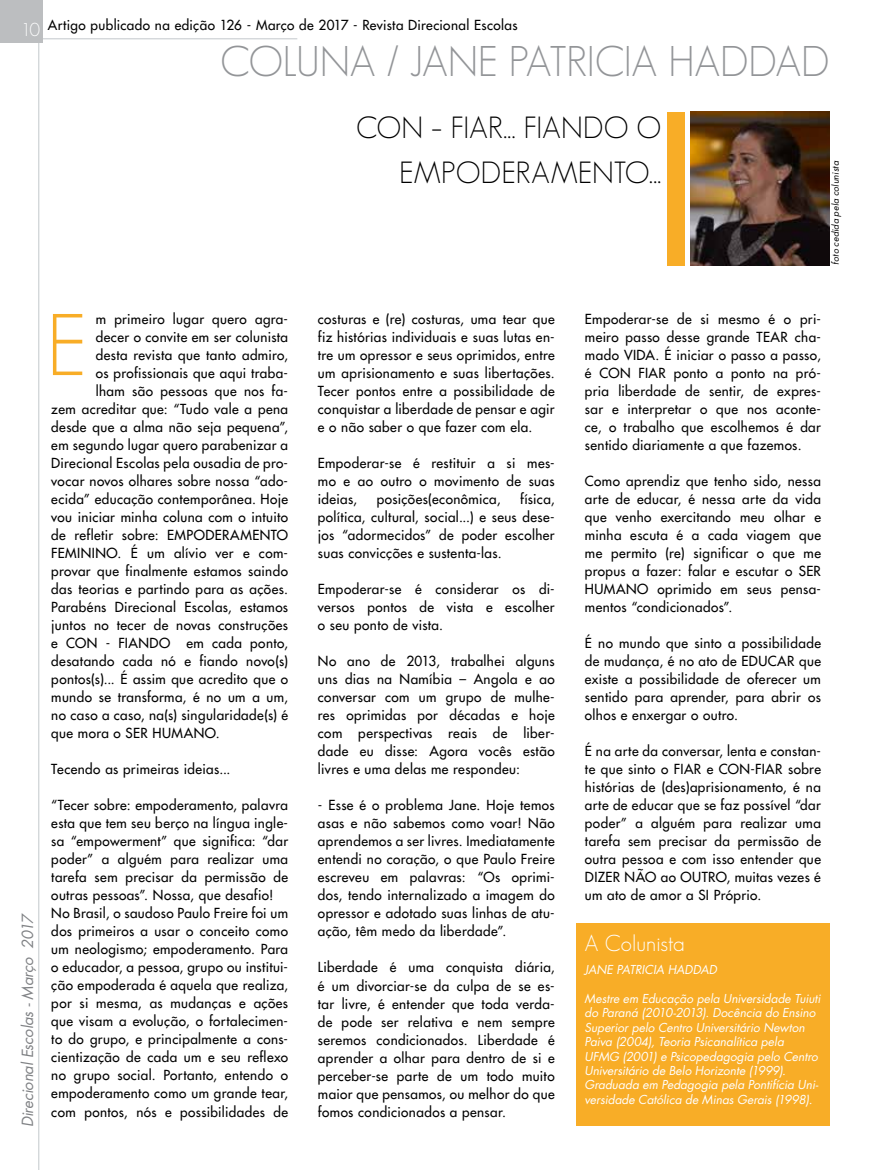
<style>
.page{position:relative;width:872px;height:1170px;background:#fff}
.page>*{position:absolute;margin:0;border:0;box-sizing:border-box;transform-origin:0 0}
.t1{font:300 85.5px "Geosans";color:#f8ad27}
.t2{font:300 42px "Geosans";letter-spacing:-.01em;color:#939598}
.t3{font:300 30px/45px "Geosans";color:#000;text-align:right}
.t4{font:300 22.5px "Geosans";color:#fff}
.t5{font:300 18px "Geosans";color:#fff}
.t6{font:italic 15px "Futura LT";letter-spacing:-.01em;color:#808285}
.t7{font:13.5px/18px "Futura LT";letter-spacing:.03em;color:#000;text-align:justify}
.t8{font:italic 12px/14.4px "Futura LT";letter-spacing:-.005em;color:#fff}
.t9{font:italic 9px "Futura LT";letter-spacing:.015em;color:#000}
</style>
<div class="page">
<hr style="left:40px;top:38px;width:257px;height:1px;background:#c9ced1">
<hr style="left:38px;top:0;width:1px;height:1169px;background:#c9ced1">
<div style="left:0;top:0;width:43px;height:43px;background:#bcbec0"></div>
<div style="left:576px;top:923px;width:254px;height:202px;background:#f8ad27"></div>
<div style="left:667px;top:112px;width:17px;height:153px;background:#f8ad27"></div>
<img style="left:690px;top:111px;width:139px;height:154px">
<h3 class="t5" style="left:21px;top:20px;width:21px">10</h3>
<p class="t7" style="left:48px;top:16px;width:471px">Artigo publicado na edição 126 - Março de 2017 - Revista Direcional Escolas</p>
<h2 class="t2" style="left:220px;top:38px;width:227px">COLUNA / JANE</h2>
<h2 class="t2" style="left:509px;top:38px;width:323px">PATRICIA HADDAD</h2>
<h3 class="t3" style="left:356px;top:105px;width:307px">CON – FIAR... FIANDO O<br>EMPODERAMENTO...</h3>
<p class="t9" style="left:830px;top:264px;width:105px;rotate:-90deg">foto cedida pela colunista</p>
<p class="t6" style="left:18px;top:1127px;width:215px;rotate:-90deg">Direcional Escolas - Março 2017</p>
<p class="t7" style="left:96px;top:310px;width:194px">m primeiro lugar quero agra-</p>
<p class="t7" style="left:96px;top:328px;width:194px">decer o convite em ser colunista</p>
<p class="t7" style="left:96px;top:346px;width:194px">desta revista que tanto admiro,</p>
<p class="t7" style="left:96px;top:364px;width:194px">os profissionais que aqui traba-</p>
<p class="t7" style="left:96px;top:382px;width:194px">lham são pessoas que nos fa-</p>
<p class="t7" style="left:51px;top:400px;width:238px">zem acreditar que: “Tudo vale a pena</p>
<p class="t7" style="left:51px;top:418px;width:238px">desde que a alma não seja pequena”,</p>
<p class="t7" style="left:51px;top:436px;width:238px">em segundo lugar quero parabenizar a</p>
<p class="t7" style="left:51px;top:454px;width:238px">Direcional Escolas pela ousadia de pro-</p>
<p class="t7" style="left:51px;top:472px;width:238px">vocar novos olhares sobre nossa “ado-</p>
<p class="t7" style="left:51px;top:490px;width:238px">ecida” educação contemporânea. Hoje</p>
<p class="t7" style="left:51px;top:508px;width:238px">vou iniciar minha coluna com o intuito</p>
<p class="t7" style="left:51px;top:526px;width:238px">de refletir sobre: EMPODERAMENTO</p>
<p class="t7" style="left:51px;top:544px;width:238px">FEMININO. É um alívio ver e com-</p>
<p class="t7" style="left:51px;top:562px;width:238px">provar que finalmente estamos saindo</p>
<p class="t7" style="left:51px;top:580px;width:238px">das teorias e partindo para as ações.</p>
<p class="t7" style="left:51px;top:598px;width:238px">Parabéns Direcional Escolas, estamos</p>
<p class="t7" style="left:51px;top:616px;width:238px">juntos no tecer de novas construções</p>
<p class="t7" style="left:51px;top:634px;width:238px">e CON - FIANDO em cada ponto,</p>
<p class="t7" style="left:51px;top:652px;width:238px">desatando cada nó e fiando novo(s)</p>
<p class="t7" style="left:51px;top:670px;width:238px">pontos(s)... É assim que acredito que o</p>
<p class="t7" style="left:51px;top:688px;width:238px">mundo se transforma, é no um a um,</p>
<p class="t7" style="left:51px;top:706px;width:238px">no caso a caso, na(s) singularidade(s) é</p>
<p class="t7" style="left:51px;top:724px;width:170px">que mora o SER HUMANO.</p>
<p class="t7" style="left:51px;top:760px;width:181px">Tecendo as primeiras ideias...</p>
<p class="t7" style="left:51px;top:796px;width:238px;text-align:left">“Tecer sobre: empoderamento, palavra esta que tem seu berço na língua ingle&shy;sa “empowerment” que significa: “dar poder” a alguém para realizar uma tarefa sem precisar da permissão de outras pessoas”. Nossa, que desafio!<br>No Brasil, o saudoso Paulo Freire foi um dos primeiros a usar o conceito como um neologismo; empoderamento. Para o educador, a pessoa, grupo ou institui&shy;ção empoderada é aquela que realiza, por si mesma, as mudanças e ações que visam a evolução, o fortalecimen&shy;to do grupo, e principalmente a cons&shy;cientização de cada um e seu reflexo no grupo social. Portanto, entendo o empoderamento como um grande tear, com pontos, nós e possibilidades de</p>
<h1 class="t1" style="left:47px;top:298px;width:42px">E</h1>
<p class="t7" style="left:318px;top:310px;width:238px">costuras e (re) costuras, uma tear que fiz histórias individuais e suas lutas en&shy;tre um opressor e seus oprimidos, entre um aprisionamento e suas libertações.<br>Tecer pontos entre a possibilidade de conquistar a liberdade de pensar e agir e o não saber o que fazer com ela.</p>
<p class="t7" style="left:318px;top:454px;width:238px">Empoderar-se é restituir a si mes&shy;mo e ao outro o movimento de suas ideias,</p>
<p class="t7" style="left:318px;top:490px;width:238px;text-indent:202px">física, política, cultural, social...) e seus dese&shy;jos “adormecidos” de poder escolher suas convicções e sustenta-las.</p>
<p class="t7" style="left:318px;top:580px;width:238px">Empoderar-se é considerar os di&shy;versos pontos de vista e escolher o seu ponto de vista.</p>
<p class="t7" style="left:318px;top:652px;width:238px">No ano de 2013, trabalhei alguns uns dias na Namíbia – Angola e ao conversar com um grupo de mulhe&shy;res oprimidas por décadas e hoje com perspectivas reais de liber&shy;dade eu disse: Agora vocês estão livres e uma delas me respondeu:</p>
<p class="t7" style="left:318px;top:796px;width:238px">- Esse é o problema Jane. Hoje temos asas e não sabemos como voar! Não aprendemos a ser livres. Imediatamente entendi no coração, o que Paulo Freire escreveu em palavras: “Os oprimi&shy;dos, tendo internalizado a imagem do opressor e adotado suas linhas de atu&shy;ação, têm medo da liberdade”.</p>
<p class="t7" style="left:318px;top:958px;width:238px">Liberdade é uma conquista diária, é um divorciar-se da culpa de se es&shy;tar livre, é entender que toda verda&shy;de pode ser relativa e nem sempre seremos condicionados. Liberdade é aprender a olhar para dentro de si e perceber-se parte de um todo muito maior que pensamos, ou melhor do que fomos condicionados a pensar.</p>
<p class="t7" style="left:377px;top:490px;width:125px">posições(econômica,</p>
<p class="t7" style="left:585px;top:310px;width:237px">Empoderar-se de si mesmo é o pri&shy;meiro passo desse grande TEAR cha&shy;mado VIDA. É iniciar o passo a passo, é CON FIAR ponto a ponto na pró&shy;pria liberdade de sentir, de expres&shy;sar e interpretar o que nos aconte&shy;ce, o trabalho que escolhemos é dar sentido diariamente a que fazemos.</p>
<p class="t7" style="left:585px;top:472px;width:237px">Como aprendiz que tenho sido, nessa arte de educar, é nessa arte da vida que venho exercitando meu olhar e minha escuta é a cada viagem que me permito (re) significar o que me propus a fazer: falar e escutar o SER HUMANO oprimido em seus pensa&shy;mentos “condicionados”.</p>
<p class="t7" style="left:585px;top:634px;width:237px">É no mundo que sinto a possibilidade de mudança, é no ato de EDUCAR que existe a possibilidade de oferecer um sentido para aprender, para abrir os olhos e enxergar o outro.</p>
<p class="t7" style="left:585px;top:742px;width:237px">É na arte da conversar, lenta e constan&shy;te que sinto o FIAR e CON-FIAR sobre histórias de (des)aprisionamento, é na arte de educar que se faz possível “dar poder” a alguém para realizar uma tarefa sem precisar da permissão de outra pessoa e com isso entender que DIZER NÃO ao OUTRO, muitas vezes é um ato de amor a SI Próprio.</p>
<h3 class="t4" style="left:584px;top:930px;width:102px">A COLUNISTA</h3>
<p class="t8" style="left:584px;top:962px;width:134px">JANE PATRICIA HADDAD</p>
<p class="t8" style="left:584px;top:991px;width:237px">Mestre em Educação pela Universidade Tuiuti do Paraná (2010-2013). Docência do Ensino Superior pelo Centro Universitário Newton Paiva (2004), Teoria Psicanalítica pela UFMG (2001) e Psicopedagogia pelo Centro Universitário de Belo Horizonte (1999).<br>Graduada em Pedagogia pela Pontifícia Uni&shy;versidade Católica de Minas Gerais (1998).</p>
</div>
